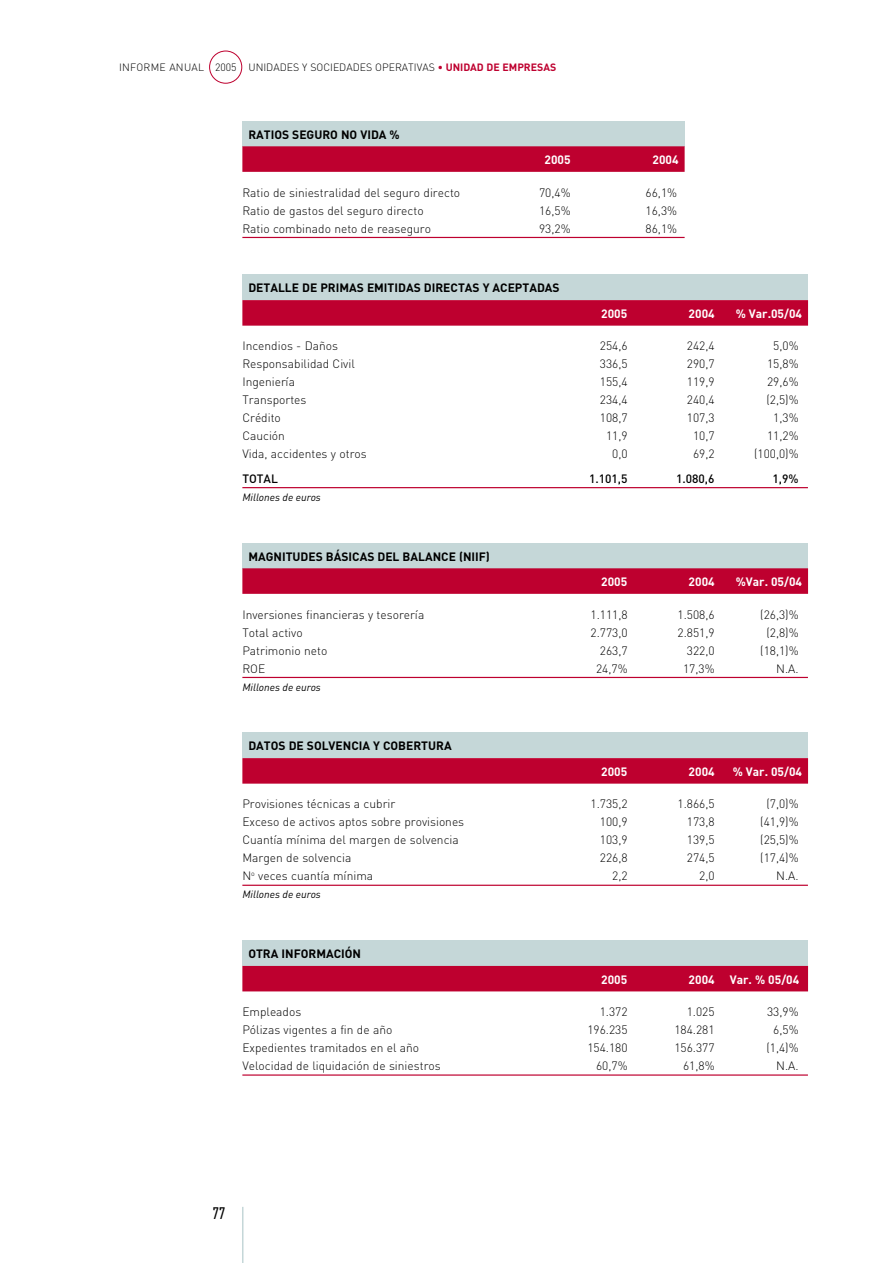
<style>
.page{position:relative;width:893px;height:1263px;background:#fff}
.page>*{position:absolute;margin:0;border:0;box-sizing:border-box;transform-origin:0 0}
.t1{font:500 16.5px "DIN Cond";color:#000}
.TB__Texto{font:300 12px "DIN";color:#000}
.TB__Cabecera{font:700 12px "DIN";color:#000}
.TB_Total{font:300 12px "DIN";color:#000}
.TB__Cabecera-2{font:700 12px "DIN";color:#fff}
.TB_Total-2{font:500 12px "DIN";color:#000}
.t2{font:300 10.5px "DIN";color:#000}
.TB__millones_de{font:italic 10.5px "DIN";color:#000}
.s1{font-weight:700;color:#be002f}
</style>
<div class="page">
<hr style="left:242px;top:1207px;width:1px;height:56px;background:#c5d7d8">
<div style="left:209px;top:51px;width:33px;height:33px;border:1px solid #be002f;border-radius:50%"></div>
<hr style="left:242px;top:237px;width:443px;height:1px;background:#be002f">
<hr style="left:242px;top:487px;width:566px;height:1px;background:#be002f">
<hr style="left:242px;top:677px;width:566px;height:1px;background:#be002f">
<hr style="left:242px;top:885px;width:566px;height:1px;background:#be002f">
<hr style="left:242px;top:1074px;width:566px;height:2px;background:#be002f">
<div style="left:242px;top:121px;width:443px;height:25px;background:#c5d7d8"></div>
<svg style="left:242px;top:146px;width:443px;height:26px;background:#be0432"></svg>
<div style="left:242px;top:275px;width:566px;height:25px;background:#c5d7d8"></div>
<svg style="left:242px;top:300px;width:566px;height:26px;background:#bf0432"></svg>
<div style="left:242px;top:543px;width:566px;height:25px;background:#c5d7d8"></div>
<svg style="left:242px;top:568px;width:566px;height:26px;background:#be0432"></svg>
<div style="left:242px;top:733px;width:566px;height:25px;background:#c5d7d8"></div>
<svg style="left:242px;top:758px;width:566px;height:26px;background:#bf0432"></svg>
<div style="left:242px;top:940px;width:566px;height:26px;background:#c5d7d8"></div>
<div style="left:242px;top:966px;width:566px;height:25px;background:#be002f"></div>
<p class="t2" style="left:119px;top:61px;width:439px">INFORME ANUAL 2005 UNIDADES Y SOCIEDADES OPERATIVAS <span class="s1">• UNIDAD DE EMPRESAS</span></p>
<p class="TB__Cabecera" style="left:248px;top:126px;width:153px">RATIOS SEGURO NO VIDA %</p>
<p class="TB__Cabecera-2" style="left:544px;top:152px;width:28px">2005</p>
<p class="TB__Cabecera-2" style="left:653px;top:152px;width:28px">2004</p>
<p class="TB__Texto" style="left:242px;top:185px;width:219px">Ratio de siniestralidad del seguro directo</p>
<p class="TB__Texto" style="left:539px;top:185px;width:33px">70,4%</p>
<p class="TB__Texto" style="left:646px;top:185px;width:33px">66,1%</p>
<p class="TB__Texto" style="left:242px;top:203px;width:183px">Ratio de gastos del seguro directo</p>
<p class="TB__Texto" style="left:539px;top:203px;width:33px">16,5%</p>
<p class="TB__Texto" style="left:646px;top:203px;width:33px">16,3%</p>
<p class="TB_Total" style="left:242px;top:221px;width:190px">Ratio combinado neto de reaseguro</p>
<p class="TB_Total" style="left:539px;top:221px;width:33px">93,2%</p>
<p class="TB_Total" style="left:646px;top:221px;width:33px">86,1%</p>
<p class="TB__Cabecera" style="left:248px;top:280px;width:313px">DETALLE DE PRIMAS EMITIDAS DIRECTAS Y ACEPTADAS</p>
<p class="TB__Cabecera-2" style="left:601px;top:306px;width:28px">2005</p>
<p class="TB__Cabecera-2" style="left:689px;top:306px;width:28px">2004</p>
<p class="TB__Cabecera-2" style="left:736px;top:306px;width:68px">% Var.05/04</p>
<p class="TB__Texto" style="left:242px;top:339px;width:97px">Incendios - Daños</p>
<p class="TB__Texto" style="left:600px;top:339px;width:29px">254,6</p>
<p class="TB__Texto" style="left:687px;top:339px;width:29px">242,4</p>
<p class="TB__Texto" style="left:773px;top:339px;width:27px">5,0%</p>
<p class="TB__Texto" style="left:242px;top:357px;width:114px">Responsabilidad Civil</p>
<p class="TB__Texto" style="left:600px;top:357px;width:29px">336,5</p>
<p class="TB__Texto" style="left:687px;top:357px;width:29px">290,7</p>
<p class="TB__Texto" style="left:767px;top:357px;width:33px">15,8%</p>
<p class="TB__Texto" style="left:242px;top:375px;width:54px">Ingeniería</p>
<p class="TB__Texto" style="left:600px;top:375px;width:29px">155,4</p>
<p class="TB__Texto" style="left:687px;top:375px;width:29px">119,9</p>
<p class="TB__Texto" style="left:767px;top:375px;width:33px">29,6%</p>
<p class="TB__Texto" style="left:242px;top:393px;width:66px">Transportes</p>
<p class="TB__Texto" style="left:600px;top:393px;width:29px">234,4</p>
<p class="TB__Texto" style="left:687px;top:393px;width:29px">240,4</p>
<p class="TB__Texto" style="left:766px;top:393px;width:34px">(2,5)%</p>
<p class="TB__Texto" style="left:242px;top:411px;width:40px">Crédito</p>
<p class="TB__Texto" style="left:600px;top:411px;width:29px">108,7</p>
<p class="TB__Texto" style="left:687px;top:411px;width:29px">107,3</p>
<p class="TB__Texto" style="left:773px;top:411px;width:27px">1,3%</p>
<p class="TB__Texto" style="left:242px;top:429px;width:44px">Caución</p>
<p class="TB__Texto" style="left:606px;top:429px;width:23px">11,9</p>
<p class="TB__Texto" style="left:693px;top:429px;width:23px">10,7</p>
<p class="TB__Texto" style="left:767px;top:429px;width:33px">11,2%</p>
<p class="TB__Texto" style="left:242px;top:447px;width:126px">Vida, accidentes y otros</p>
<p class="TB__Texto" style="left:612px;top:447px;width:17px">0,0</p>
<p class="TB__Texto" style="left:693px;top:447px;width:23px">69,2</p>
<p class="TB__Texto" style="left:754px;top:447px;width:46px">(100,0)%</p>
<p class="TB_Total-2" style="left:242px;top:471px;width:37px">TOTAL</p>
<p class="TB_Total-2" style="left:589px;top:471px;width:40px">1.101,5</p>
<p class="TB_Total-2" style="left:676px;top:471px;width:40px">1.080,6</p>
<p class="TB_Total-2" style="left:772px;top:471px;width:28px">1,9%</p>
<p class="TB__millones_de" style="left:242px;top:490px;width:80px">Millones de euros</p>
<p class="TB__Cabecera" style="left:248px;top:548px;width:243px">MAGNITUDES BÁSICAS DEL BALANCE (NIIF)</p>
<p class="TB__Cabecera-2" style="left:601px;top:574px;width:28px">2005</p>
<p class="TB__Cabecera-2" style="left:689px;top:574px;width:28px">2004</p>
<p class="TB__Cabecera-2" style="left:736px;top:574px;width:68px">%Var. 05/04</p>
<p class="TB__Texto" style="left:242px;top:607px;width:183px">Inversiones financieras y tesorería</p>
<p class="TB__Texto" style="left:590px;top:607px;width:39px">1.111,8</p>
<p class="TB__Texto" style="left:677px;top:607px;width:39px">1.508,6</p>
<p class="TB__Texto" style="left:760px;top:607px;width:40px">(26,3)%</p>
<p class="TB__Texto" style="left:242px;top:625px;width:62px">Total activo</p>
<p class="TB__Texto" style="left:590px;top:625px;width:39px">2.773,0</p>
<p class="TB__Texto" style="left:677px;top:625px;width:39px">2.851,9</p>
<p class="TB__Texto" style="left:766px;top:625px;width:34px">(2,8)%</p>
<p class="TB__Texto" style="left:242px;top:643px;width:86px">Patrimonio neto</p>
<p class="TB__Texto" style="left:600px;top:643px;width:29px">263,7</p>
<p class="TB__Texto" style="left:687px;top:643px;width:29px">322,0</p>
<p class="TB__Texto" style="left:760px;top:643px;width:40px">(18,1)%</p>
<p class="TB_Total" style="left:242px;top:661px;width:24px">ROE</p>
<p class="TB_Total" style="left:596px;top:661px;width:33px">24,7%</p>
<p class="TB_Total" style="left:683px;top:661px;width:33px">17,3%</p>
<p class="TB_Total" style="left:776px;top:661px;width:24px">N.A.</p>
<p class="TB__millones_de" style="left:242px;top:680px;width:80px">Millones de euros</p>
<p class="TB__Cabecera" style="left:248px;top:738px;width:205px">DATOS DE SOLVENCIA Y COBERTURA</p>
<p class="TB__Cabecera-2" style="left:601px;top:764px;width:28px">2005</p>
<p class="TB__Cabecera-2" style="left:689px;top:764px;width:28px">2004</p>
<p class="TB__Cabecera-2" style="left:733px;top:764px;width:71px">% Var. 05/04</p>
<p class="TB__Texto" style="left:242px;top:797px;width:155px">Provisiones técnicas a cubrir</p>
<p class="TB__Texto" style="left:590px;top:797px;width:39px">1.735,2</p>
<p class="TB__Texto" style="left:677px;top:797px;width:39px">1.866,5</p>
<p class="TB__Texto" style="left:766px;top:797px;width:34px">(7,0)%</p>
<p class="TB__Texto" style="left:242px;top:815px;width:223px">Exceso de activos aptos sobre provisiones</p>
<p class="TB__Texto" style="left:600px;top:815px;width:29px">100,9</p>
<p class="TB__Texto" style="left:687px;top:815px;width:29px">173,8</p>
<p class="TB__Texto" style="left:760px;top:815px;width:40px">(41,9)%</p>
<p class="TB__Texto" style="left:242px;top:833px;width:218px">Cuantía mínima del margen de solvencia</p>
<p class="TB__Texto" style="left:600px;top:833px;width:29px">103,9</p>
<p class="TB__Texto" style="left:687px;top:833px;width:29px">139,5</p>
<p class="TB__Texto" style="left:760px;top:833px;width:40px">(25,5)%</p>
<p class="TB__Texto" style="left:242px;top:851px;width:110px">Margen de solvencia</p>
<p class="TB__Texto" style="left:600px;top:851px;width:29px">226,8</p>
<p class="TB__Texto" style="left:687px;top:851px;width:29px">274,5</p>
<p class="TB__Texto" style="left:760px;top:851px;width:40px">(17,4)%</p>
<p class="TB_Total" style="left:242px;top:869px;width:132px">N<sup>o</sup> veces cuantía mínima</p>
<p class="TB_Total" style="left:612px;top:869px;width:17px">2,2</p>
<p class="TB_Total" style="left:699px;top:869px;width:17px">2,0</p>
<p class="TB_Total" style="left:776px;top:869px;width:24px">N.A.</p>
<p class="TB__millones_de" style="left:242px;top:888px;width:80px">Millones de euros</p>
<p class="TB__Cabecera" style="left:248px;top:946px;width:114px">OTRA INFORMACIÓN</p>
<p class="TB__Cabecera-2" style="left:601px;top:971px;width:28px">2005</p>
<p class="TB__Cabecera-2" style="left:689px;top:971px;width:28px">2004</p>
<p class="TB__Cabecera-2" style="left:730px;top:971px;width:71px">Var. % 05/04</p>
<p class="TB__Texto" style="left:242px;top:1004px;width:60px">Empleados</p>
<p class="TB__Texto" style="left:600px;top:1004px;width:29px">1.372</p>
<p class="TB__Texto" style="left:687px;top:1004px;width:29px">1.025</p>
<p class="TB__Texto" style="left:767px;top:1004px;width:33px">33,9%</p>
<p class="TB__Texto" style="left:242px;top:1022px;width:152px">Pólizas vigentes a fin de año</p>
<p class="TB__Texto" style="left:587px;top:1022px;width:42px">196.235</p>
<p class="TB__Texto" style="left:674px;top:1022px;width:42px">184.281</p>
<p class="TB__Texto" style="left:773px;top:1022px;width:27px">6,5%</p>
<p class="TB__Texto" style="left:242px;top:1040px;width:178px">Expedientes tramitados en el año</p>
<p class="TB__Texto" style="left:587px;top:1040px;width:42px">154.180</p>
<p class="TB__Texto" style="left:674px;top:1040px;width:42px">156.377</p>
<p class="TB__Texto" style="left:766px;top:1040px;width:34px">(1,4)%</p>
<p class="TB_Total" style="left:242px;top:1058px;width:200px">Velocidad de liquidación de siniestros</p>
<p class="TB_Total" style="left:596px;top:1058px;width:33px">60,7%</p>
<p class="TB_Total" style="left:683px;top:1058px;width:33px">61,8%</p>
<p class="TB_Total" style="left:776px;top:1058px;width:24px">N.A.</p>
<h1 class="t1" style="left:213px;top:1204px;width:14px">77</h1>
</div>
